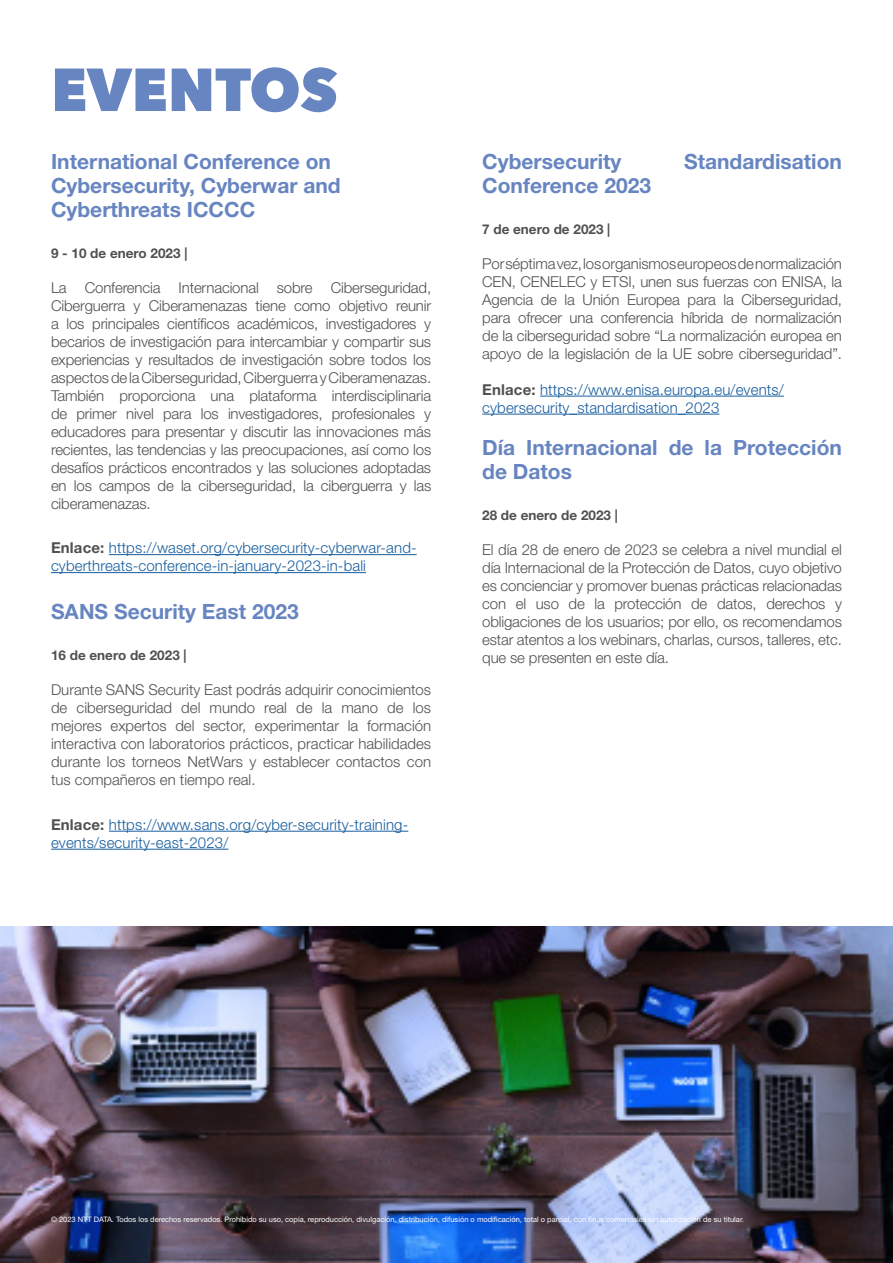
<style>
.page{position:relative;width:893px;height:1263px;background:#fff}
.page>*{position:absolute;margin:0;border:0;box-sizing:border-box;transform-origin:0 0}
.t1{font:800 60px "Avenir Next";color:#6785c1}
.t2{font:700 21px/24px "Helvetica Neue LT Std";color:#6785c1}
.t3{font:300 15px/18px "Helvetica Neue LT Std";letter-spacing:-.01em;color:#505050;text-align:justify}
.t4{font:300 15px/18px "Helvetica Neue LT Std";letter-spacing:.01em;color:#175d9e}
.t5{font:700 13.5px "Helvetica Neue LT Std";color:#505050}
.t6{font:7.5px "Helvetica Neue LT Std";color:#fff}
.s1{font-weight:700;color:#505050}
</style>
<div class="page">
<img style="left:0;top:926px;width:893px;height:337px">
<hr style="left:109px;top:554px;width:308px;height:1px;background:#175d9e">
<hr style="left:51px;top:572px;width:315px;height:1px;background:#175d9e">
<hr style="left:109px;top:831px;width:299px;height:1px;background:#175d9e">
<hr style="left:51px;top:849px;width:177px;height:1px;background:#175d9e">
<hr style="left:540px;top:396px;width:244px;height:1px;background:#175d9e">
<hr style="left:482px;top:414px;width:237px;height:1px;background:#175d9e">
<p class="t1" style="left:51px;top:53px;width:288px">EVENTOS</p>
<p class="t2" style="left:51px;top:149px;width:291px">International Conference on<br>Cybersecurity, Cyberwar and<br>Cyberthreats ICCCC</p>
<p class="t5" style="left:51px;top:244px;width:138px">9 - 10 de enero 2023 |</p>
<p class="t3" style="left:51px;top:278px;width:382px">La Conferencia Internacional sobre Ciberseguridad, Ciberguerra y Ciberamenazas tiene como objetivo reunir a los principales científicos académicos, investigadores y becarios de investigación para intercambiar y compartir sus experiencias y resultados de investigación sobre todos los aspectos de la Ciberseguridad, Ciberguerra y Ciberamenazas.<br>También proporciona una plataforma interdisciplinaria de primer nivel para los investigadores, profesionales y educadores para presentar y discutir las innovaciones más recientes, las tendencias y las preocupaciones, así como los desafíos prácticos encontrados y las soluciones adoptadas en los campos de la ciberseguridad, la ciberguerra y las ciberamenazas.</p>
<p class="t4" style="left:51px;top:538px;width:367px"><span class="s1">Enlace:</span> https://waset.org/cybersecurity-cyberwar-and&shy;cyberthreats-conference-in-january-2023-in-bali</p>
<p class="t2" style="left:51px;top:599px;width:249px">SANS Security East 2023</p>
<p class="t5" style="left:51px;top:647px;width:137px">16 de enero de 2023 |</p>
<p class="t3" style="left:51px;top:680px;width:382px">Durante SANS Security East podrás adquirir conocimientos de ciberseguridad del mundo real de la mano de los mejores expertos del sector, experimentar la formación interactiva con laboratorios prácticos, practicar habilidades durante los torneos NetWars y establecer contactos con tus compañeros en tiempo real.</p>
<p class="t4" style="left:51px;top:815px;width:359px"><span class="s1">Enlace:</span> https://www.sans.org/cyber-security-training&shy;events/security-east-2023/</p>
<p class="t2" style="left:482px;top:149px;width:141px">Cybersecurity</p>
<p class="t2" style="left:684px;top:149px;width:159px">Standardisation</p>
<p class="t2" style="left:482px;top:173px;width:170px">Conference 2023</p>
<p class="t5" style="left:482px;top:220px;width:130px">7 de enero de 2023 |</p>
<p class="t3" style="left:482px;top:254px;width:361px">Por séptima vez, los organismos europeos de normalización CEN, CENELEC y ETSI, unen sus fuerzas con ENISA, la Agencia de la Unión Europea para la Ciberseguridad, para ofrecer una conferencia híbrida de normalización de la ciberseguridad sobre “La normalización europea en apoyo de la legislación de la UE sobre ciberseguridad”.</p>
<p class="t4" style="left:482px;top:380px;width:303px"><span class="s1">Enlace:</span> https://www.enisa.europa.eu/events/ cybersecurity_standardisation_2023</p>
<p class="t2" style="left:482px;top:435px;width:361px">Día Internacional de la Protección de Datos</p>
<p class="t5" style="left:482px;top:506px;width:137px">28 de enero de 2023 |</p>
<p class="t3" style="left:482px;top:540px;width:361px">El día 28 de enero de 2023 se celebra a nivel mundial el día Internacional de la Protección de Datos, cuyo objetivo es concienciar y promover buenas prácticas relacionadas con el uso de la protección de datos, derechos y obligaciones de los usuarios; por ello, os recomendamos estar atentos a los webinars, charlas, cursos, talleres, etc. que se presenten en este día.</p>
<p class="t6" style="left:51px;top:1214px;width:694px">© 2023 NTT DATA. Todos los derechos reservados. Prohibido su uso, copia, reproducción, divulgación, distribución, difusión o modificación, total o parcial, con fines comerciales sin autorización de su titular.</p>
</div>
